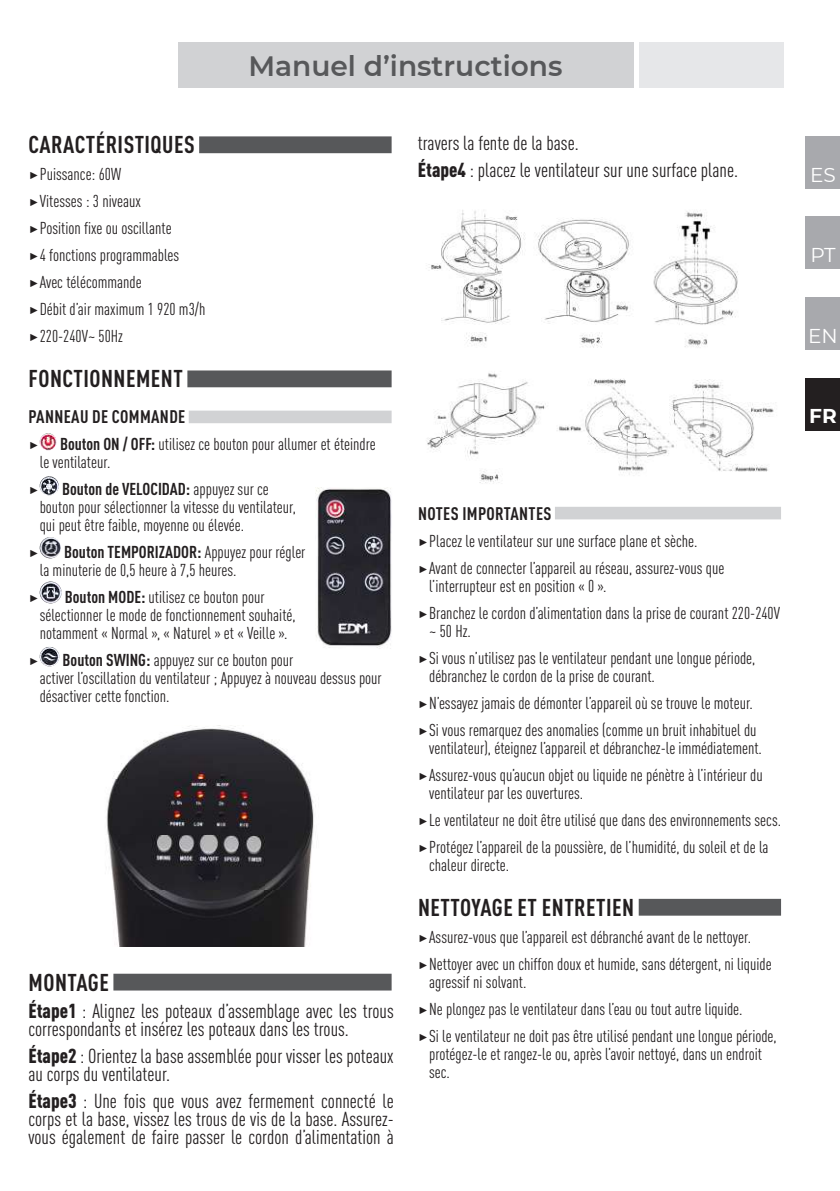
<style>
.page{position:relative;width:840px;height:1191px;background:#fff}
.page>*{position:absolute;margin:0;border:0;box-sizing:border-box;transform-origin:0 0}
.t1{font:600 28px "Montserrat";color:#57585a}
.t2{font:700 condensed 24px "DIN Pro";letter-spacing:.02em;color:#231f20}
.t3{font:condensed 20px/18px "DIN Pro";color:#231f20}
.t4{font:20px "Montserrat";color:#fff}
.t5{font:700 20px "Montserrat";color:#fff}
.t6{font:700 condensed 18px "DIN Pro";letter-spacing:.02em;color:#231f20}
.t7{font:condensed 17px/27px "DIN Pro";color:#231f20}
.t8{font:17px "Montserrat";color:#231f20}
.s1{font-family:"Montserrat";font-stretch:normal}
.s2{font-weight:700}
.s3{font-weight:900}
</style>
<div class="page">
<div style="left:177px;top:43px;width:456px;height:45px;background:#d1d2d4"></div>
<div style="left:638px;top:43px;width:144px;height:45px;background:#e6e7e9"></div>
<div style="left:805px;top:137px;width:34px;height:52px;background:#a8a9ad"></div>
<div style="left:805px;top:216px;width:34px;height:53px;background:#a8a9ad"></div>
<div style="left:805px;top:297px;width:34px;height:53px;background:#a8a9ad"></div>
<div style="left:805px;top:378px;width:34px;height:52px;background:#231f20"></div>
<div style="left:199px;top:136px;width:192px;height:17px;background:#57585a"></div>
<div style="left:187px;top:370px;width:204px;height:17px;background:#57585a"></div>
<div style="left:189px;top:410px;width:202px;height:13px;background:#d1d2d4"></div>
<img style="left:40px;top:433px;width:17px;height:17px;border-radius:8px">
<img style="left:40px;top:476px;width:19px;height:19px">
<img style="left:40px;top:537px;width:21px;height:21px">
<img style="left:40px;top:581px;width:22px;height:22px;border-radius:11px">
<img style="left:40px;top:647px;width:19px;height:19px">
<div style="left:113px;top:973px;width:278px;height:17px;background:#57585a"></div>
<div style="left:554px;top:507px;width:226px;height:12px;background:#d1d2d4"></div>
<div style="left:638px;top:899px;width:142px;height:16px;background:#57585a"></div>
<img style="left:315px;top:487px;width:77px;height:162px">
<img style="left:106px;top:725px;width:210px;height:221px">
<img style="left:427px;top:210px;width:347px;height:273px">
<h1 class="t1" style="left:248px;top:46px;width:315px">Manuel d’instructions</h1>
<h2 class="t2" style="left:29px;top:126px;width:167px">CARACTÉRISTIQUES</h2>
<p class="t7" style="left:28px;top:159px;width:178px"><span class="s1">▶</span>Puissance: 60W<br><span class="s1">▶</span>Vitesses : 3 niveaux<br><span class="s1">▶</span>Position fixe ou oscillante<br><span class="s1">▶</span>4 fonctions programmables <span class="s1">▶</span>Avec télécommande<br><span class="s1">▶</span>Débit d’air maximum 1 920 m3/h <span class="s1">▶</span>220-240V~ 50Hz</p>
<h2 class="t2" style="left:29px;top:360px;width:156px">FONCTIONNEMENT</h2>
<p class="t6" style="left:29px;top:403px;width:158px">PANNEAU DE COMMANDE</p>
<p class="t8" style="left:28px;top:432px;width:12px">▶</p>
<p class="t7" style="left:40px;top:434px;width:337px;line-height:18px;text-indent:20px"><span class="s2">Bouton ON / OFF:</span> utilisez ce bouton pour allumer et éteindre le ventilateur.</p>
<p class="t8" style="left:28px;top:477px;width:12px">▶</p>
<p class="t7" style="left:40px;top:479px;width:257px;line-height:18px;text-indent:22px"><span class="s2">Bouton de VELOCIDAD:</span> appuyez sur ce bouton pour sélectionner la vitesse du ventilateur, qui peut être faible, moyenne ou élevée.</p>
<p class="t8" style="left:28px;top:540px;width:12px">▶</p>
<p class="t7" style="left:40px;top:542px;width:267px;line-height:18px;text-indent:24px"><span class="s2">Bouton TEMPORIZADOR:</span> Appuyez pour régler la minuterie de 0,5 heure à 7,5 heures.</p>
<p class="t8" style="left:28px;top:585px;width:12px">▶</p>
<p class="t7" style="left:40px;top:587px;width:257px;line-height:18px;text-align:center"><span class="s2">Bouton MODE:</span> utilisez ce bouton pour sélectionner le mode de fonctionnement souhaité, notamment « Normal », « Naturel » et « Veille ».</p>
<p class="t8" style="left:28px;top:648px;width:12px">▶</p>
<p class="t7" style="left:40px;top:650px;width:343px;line-height:18px;text-indent:23px"><span class="s2">Bouton SWING:</span> appuyez sur ce bouton pour<br>activer l’oscillation du ventilateur ; Appuyez à nouveau dessus pour désactiver cette fonction.</p>
<h2 class="t2" style="left:29px;top:963px;width:82px">MONTAGE</h2>
<p class="t3" style="left:28px;top:1000px;width:367px"><span class="s3">Étape1</span> : Alignez les poteaux d’assemblage avec les trous correspondants et insérez les poteaux dans les trous.</p>
<p class="t3" style="left:28px;top:1045px;width:366px"><span class="s3">Étape2</span> : Orientez la base assemblée pour visser les poteaux au corps du ventilateur.</p>
<p class="t3" style="left:28px;top:1090px;width:367px;text-align:justify"><span class="s3">Étape3</span> : Une fois que vous avez fermement connecté le corps et la base, vissez les trous de vis de la base. Assurez&shy;vous également de faire passer le cordon d’alimentation à</p>
<p class="t3" style="left:417px;top:128px;width:321px;line-height:27px">travers la fente de la base.<br><span class="s3">Étape4</span> : placez le ventilateur sur une surface plane.</p>
<p class="t6" style="left:418px;top:499px;width:135px">NOTES IMPORTANTES</p>
<p class="t7" style="left:417px;top:526px;width:308px"><span class="s1">▶</span>Placez le ventilateur sur une surface plane et sèche. <span class="s1">▶</span>Avant de connecter l’appareil au réseau, assurez-vous que</p>
<p class="t7" style="left:417px;top:571px;width:363px;text-indent:11px">l’interrupteur est en position « 0 ».<br><span class="s1">▶</span>Branchez le cordon d’alimentation dans la prise de courant 220-240V</p>
<p class="t7" style="left:417px;top:616px;width:339px;text-indent:11px">~ 50 Hz.<br><span class="s1">▶</span>Si vous n’utilisez pas le ventilateur pendant une longue période,</p>
<p class="t7" style="left:417px;top:661px;width:340px;text-indent:11px">débranchez le cordon de la prise de courant.<br><span class="s1">▶</span>N’essayez jamais de démonter l’appareil où se trouve le moteur. <span class="s1">▶</span>Si vous remarquez des anomalies (comme un bruit inhabituel du</p>
<p class="t7" style="left:417px;top:733px;width:346px;text-align:right">ventilateur), éteignez l’appareil et débranchez-le immédiatement. <span class="s1">▶</span>Assurez-vous qu’aucun objet ou liquide ne pénètre à l’intérieur du</p>
<p class="t7" style="left:417px;top:778px;width:364px;text-indent:11px">ventilateur par les ouvertures.<br><span class="s1">▶</span>Le ventilateur ne doit être utilisé que dans des environnements secs. <span class="s1">▶</span>Protégez l’appareil de la poussière, de l’humidité, du soleil et de la</p>
<p class="t7" style="left:429px;top:850px;width:82px">chaleur directe.</p>
<h2 class="t2" style="left:418px;top:889px;width:217px">NETTOYAGE ET ENTRETIEN</h2>
<p class="t7" style="left:417px;top:922px;width:355px"><span class="s1">▶</span>Assurez-vous que l’appareil est débranché avant de le nettoyer. <span class="s1">▶</span>Nettoyer avec un chiffon doux et humide, sans détergent, ni liquide</p>
<p class="t7" style="left:417px;top:967px;width:360px;text-indent:11px">agressif ni solvant.<br><span class="s1">▶</span>Ne plongez pas le ventilateur dans l’eau ou tout autre liquide.<br><span class="s1">▶</span>Si le ventilateur ne doit pas être utilisé pendant une longue période,</p>
<p class="t7" style="left:429px;top:1043px;width:334px;line-height:18px">protégez-le et rangez-le ou, après l’avoir nettoyé, dans un endroit sec.</p>
<p class="t4" style="left:809px;top:161px;width:27px">ES</p>
<p class="t4" style="left:809px;top:241px;width:27px">PT</p>
<p class="t4" style="left:807px;top:322px;width:31px">EN</p>
<p class="t5" style="left:808px;top:402px;width:29px">FR</p>
</div>
